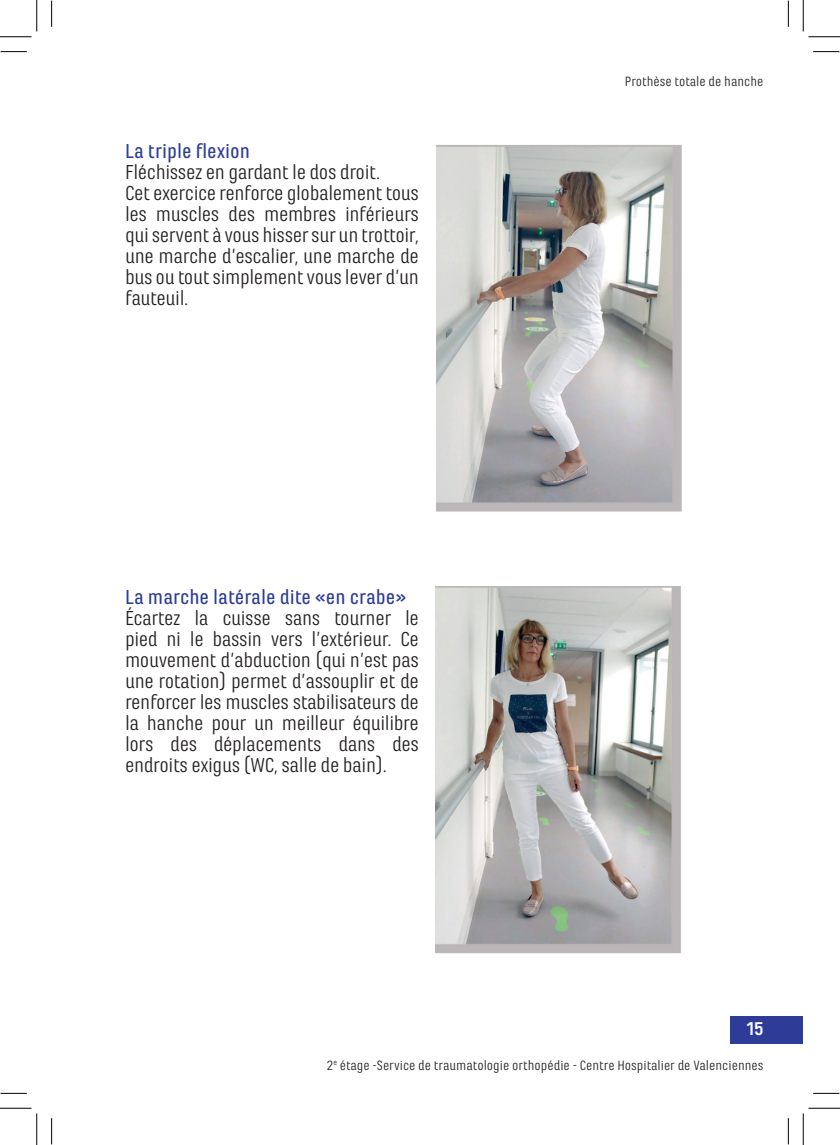
<style>
.page{position:relative;width:840px;height:1145px;background:#fff}
.page>*{position:absolute;margin:0;border:0;box-sizing:border-box;transform-origin:0 0}
.t1{font:21px/21px "Marianina Wd FY";letter-spacing:-.02em;color:#231f20}
.t2{font:500 21px "Marianina Wd FY";color:#2e3e94}
.t3{font:700 19.25px "Marianina Wd FY";color:#fff}
.t4{font:14px "Marianina Wd FY";color:#231f20}
</style>
<div class="page">
<div style="left:731px;top:1016px;width:72px;height:28px;background:#2e3c98"></div>
<img style="left:436px;top:145px;width:246px;height:367px">
<img style="left:435px;top:586px;width:245px;height:368px">
<svg style="left:1px;top:51px;width:26px;height:1px"></svg>
<svg style="left:813px;top:51px;width:26px;height:1px"></svg>
<svg style="left:1px;top:1093px;width:26px;height:1px"></svg>
<svg style="left:813px;top:1093px;width:26px;height:1px"></svg>
<svg style="left:51px;top:1px;width:1px;height:26px"></svg>
<svg style="left:51px;top:1118px;width:1px;height:26px"></svg>
<svg style="left:788px;top:1px;width:1px;height:26px"></svg>
<svg style="left:788px;top:1118px;width:1px;height:26px"></svg>
<hr style="left:0;top:36px;width:32px;height:1px;background:#000">
<hr style="left:808px;top:36px;width:32px;height:1px;background:#000">
<hr style="left:0;top:1108px;width:32px;height:1px;background:#000">
<hr style="left:808px;top:1108px;width:32px;height:1px;background:#000">
<hr style="left:36px;top:0;width:1px;height:31px;background:#000">
<hr style="left:36px;top:1113px;width:1px;height:32px;background:#000">
<hr style="left:803px;top:0;width:1px;height:31px;background:#000">
<hr style="left:803px;top:1113px;width:1px;height:32px;background:#000">
<p class="t2" style="left:125px;top:140px;width:127px">La triple flexion</p>
<p class="t1" style="left:125px;top:162px;width:295px">Fléchissez en gardant le dos droit.<br>Cet exercice renforce globalement tous les muscles des membres inférieurs qui servent à vous hisser sur un trottoir, une marche d’escalier, une marche de bus ou tout simplement vous lever d’un fauteuil.</p>
<p class="t2" style="left:125px;top:585px;width:283px">La marche latérale dite «en crabe»</p>
<p class="t1" style="left:125px;top:607px;width:295px;text-align:justify">Écartez la cuisse sans tourner le pied ni le bassin vers l’extérieur. Ce mouvement d’abduction (qui n’est pas une rotation) permet d’assouplir et de renforcer les muscles stabilisateurs de la hanche pour un meilleur équilibre lors des déplacements dans des endroits exigus (WC, salle de bain).</p>
<p class="t4" style="left:625px;top:74px;width:140px">Prothèse totale de hanche</p>
<p class="t3" style="left:747px;top:1019px;width:19px">15</p>
<p class="t4" style="left:327px;top:1058px;width:438px">2<sup>e</sup> étage -Service de traumatologie orthopédie - Centre Hospitalier de Valenciennes</p>
</div>
